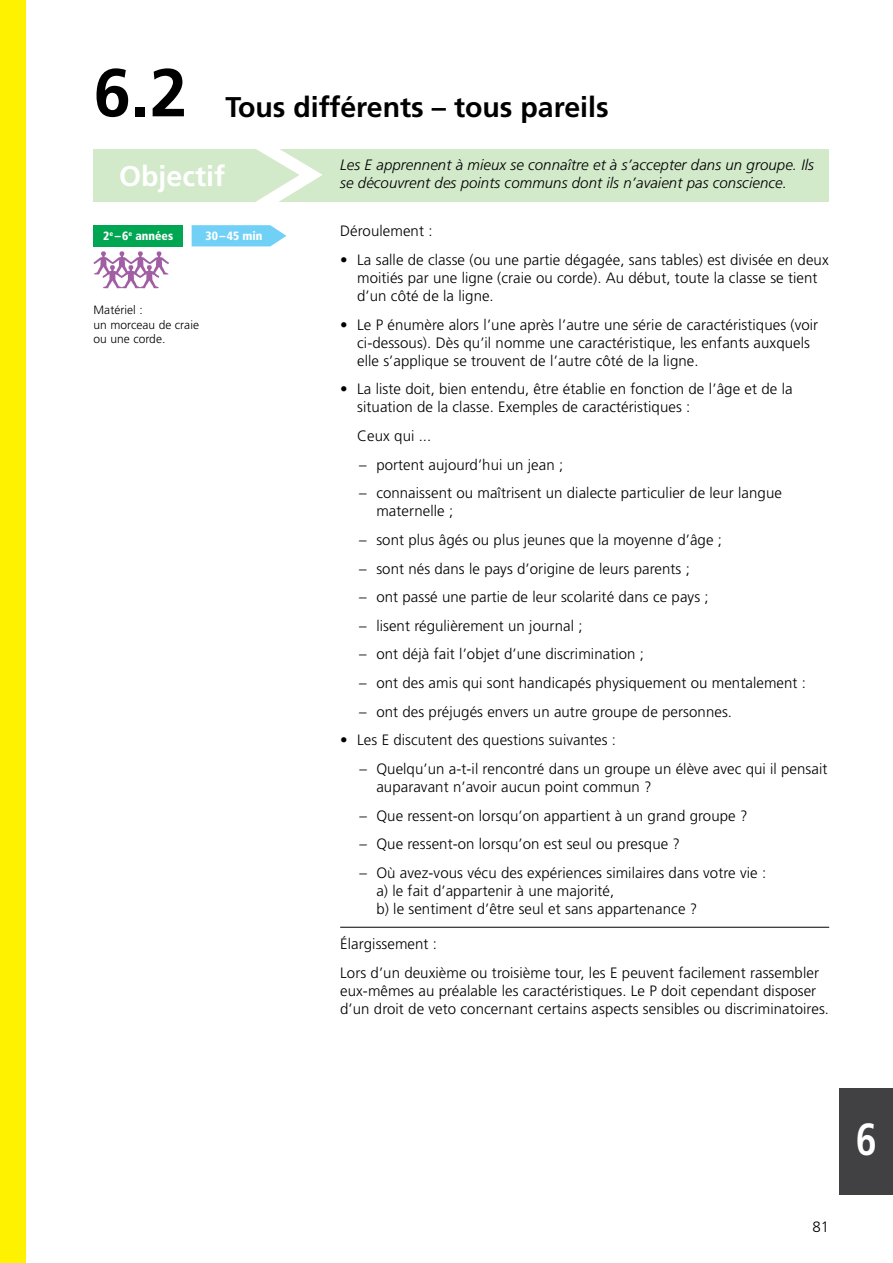
<style>
.page{position:relative;width:893px;height:1263px;background:#fff}
.page>*{position:absolute;margin:0;border:0;box-sizing:border-box;transform-origin:0 0}
.t1{font:700 67.5px "Frutiger";color:#000}
.t2{font:700 condensed 45px "Frutiger";color:#fff;scale:.9 1}
.t3{font:700 28.5px "Frutiger";color:#000}
.t4{font:700 28.5px "Frutiger";color:#fff}
.t5{font:300 15px/18px "Frutiger LT Pro";letter-spacing:.005em;color:#000}
.t6{font:italic 300 15px/18px "Frutiger";letter-spacing:.005em;color:#000}
.t7{font:300 15px "Frutiger";letter-spacing:.005em;color:#000}
.t8{font:300 12px/14.4px "Frutiger LT Pro";letter-spacing:.005em;color:#000}
.t9{font:900 condensed 12px "Frutiger";color:#fff}
.s1{font-family:"Frutiger"}
</style>
<div class="page">
<div style="left:840px;top:1089px;width:53px;height:106px;background:#414042"></div>
<div style="left:94px;top:149px;width:735px;height:53px;background:#d2e9ca"></div>
<svg style="left:93px;top:251px;width:76px;height:37px"></svg>
<hr style="left:340px;top:927px;width:489px;height:1px;background:#000">
<svg style="left:192px;top:149px;width:131px;height:97px"></svg>
<div style="left:94px;top:225px;width:89px;height:21px;background:#00a651"></div>
<div style="left:0;top:0;width:26px;height:1263px;background:#fff200"></div>
<h1 class="t1" style="left:94px;top:53px;width:95px">6.2</h1>
<h3 class="t3" style="left:225px;top:91px;width:385px">Tous différents – tous pareils</h3>
<h3 class="t4" style="left:119px;top:159px;width:108px">Objectif</h3>
<p class="t9" style="left:103px;top:229px;width:71px">2<sup>e</sup> –6<sup>e</sup> années</p>
<p class="t9" style="left:205px;top:229px;width:59px">30–45 min</p>
<p class="t8" style="left:94px;top:303px;width:107px">Matériel :<br>un morceau de craie ou une corde.</p>
<p class="t6" style="left:340px;top:156px;width:475px">Les E apprennent à mieux se connaître et à s’accepter dans un groupe. Ils se découvrent des points communs dont ils n’avaient pas conscience.</p>
<p class="t5" style="left:340px;top:222px;width:94px">Déroulement :</p>
<p class="t5" style="left:357px;top:251px;width:473px;text-indent:-17px">• La salle de classe (ou une partie dégagée, sans tables) est divisée en deux moitiés par une ligne (craie ou corde). Au début, toute la classe se tient d’un côté de la ligne.</p>
<p class="t5" style="left:357px;top:316px;width:463px;text-indent:-17px">• Le P énumère alors l’une après l’autre une série de caractéristiques (voir ci-dessous). Dès qu’il nomme une caractéristique, les enfants auxquels elle s’applique se trouvent de l’autre côté de la ligne.</p>
<p class="t5" style="left:357px;top:380px;width:437px;text-indent:-17px">• La liste doit, bien entendu, être établie en fonction de l’âge et de la situation de la classe. Exemples de caractéristiques :</p>
<p class="t7" style="left:357px;top:427px;width:76px">Ceux qui ...</p>
<p class="t5" style="left:359px;top:456px;width:205px"><span class="s1">–</span> portent aujourd’hui un jean ;</p>
<p class="t5" style="left:376px;top:484px;width:407px;text-indent:-17px"><span class="s1">–</span> connaissent ou maîtrisent un dialecte particulier de leur langue maternelle ;</p>
<p class="t5" style="left:359px;top:531px;width:364px"><span class="s1">–</span> sont plus âgés ou plus jeunes que la moyenne d’âge ;</p>
<p class="t5" style="left:359px;top:559px;width:332px"><span class="s1">–</span> sont nés dans le pays d’origine de leurs parents ;</p>
<p class="t5" style="left:359px;top:588px;width:351px"><span class="s1">–</span> ont passé une partie de leur scolarité dans ce pays ;</p>
<p class="t5" style="left:359px;top:617px;width:225px"><span class="s1">–</span> lisent régulièrement un journal ;</p>
<p class="t5" style="left:359px;top:645px;width:286px"><span class="s1">–</span> ont déjà fait l’objet d’une discrimination ;</p>
<p class="t5" style="left:359px;top:674px;width:448px"><span class="s1">–</span> ont des amis qui sont handicapés physiquement ou mentalement :</p>
<p class="t5" style="left:359px;top:703px;width:374px"><span class="s1">–</span> ont des préjugés envers un autre groupe de personnes.</p>
<p class="t5" style="left:340px;top:731px;width:277px">• Les E discutent des questions suivantes :</p>
<p class="t5" style="left:376px;top:760px;width:453px;text-indent:-17px"><span class="s1">–</span> Quelqu’un a-t-il rencontré dans un groupe un élève avec qui il pensait auparavant n’avoir aucun point commun ?</p>
<p class="t5" style="left:359px;top:807px;width:390px"><span class="s1">–</span> Que ressent-on lorsqu’on appartient à un grand groupe ?</p>
<p class="t5" style="left:359px;top:835px;width:322px"><span class="s1">–</span> Que ressent-on lorsqu’on est seul ou presque ?</p>
<p class="t5" style="left:376px;top:864px;width:391px;text-indent:-17px"><span class="s1">–</span> Où avez-vous vécu des expériences similaires dans votre vie : a) le fait d’appartenir à une majorité,</p>
<p class="t7" style="left:376px;top:900px;width:322px">b) le sentiment d’être seul et sans appartenance ?</p>
<p class="t5" style="left:340px;top:929px;width:480px;line-height:28.7px">Élargissement :<br>Lors d’un deuxième ou troisième tour, les E peuvent facilement rassembler</p>
<p class="t5" style="left:340px;top:981px;width:490px">eux-mêmes au préalable les caractéristiques. Le P doit cependant disposer d’un droit de veto concernant certains aspects sensibles ou discriminatoires.</p>
<p class="t7" style="left:812px;top:1218px;width:18px">81</p>
<h2 class="t2" style="left:856px;top:1113px;width:25px">6</h2>
</div>
